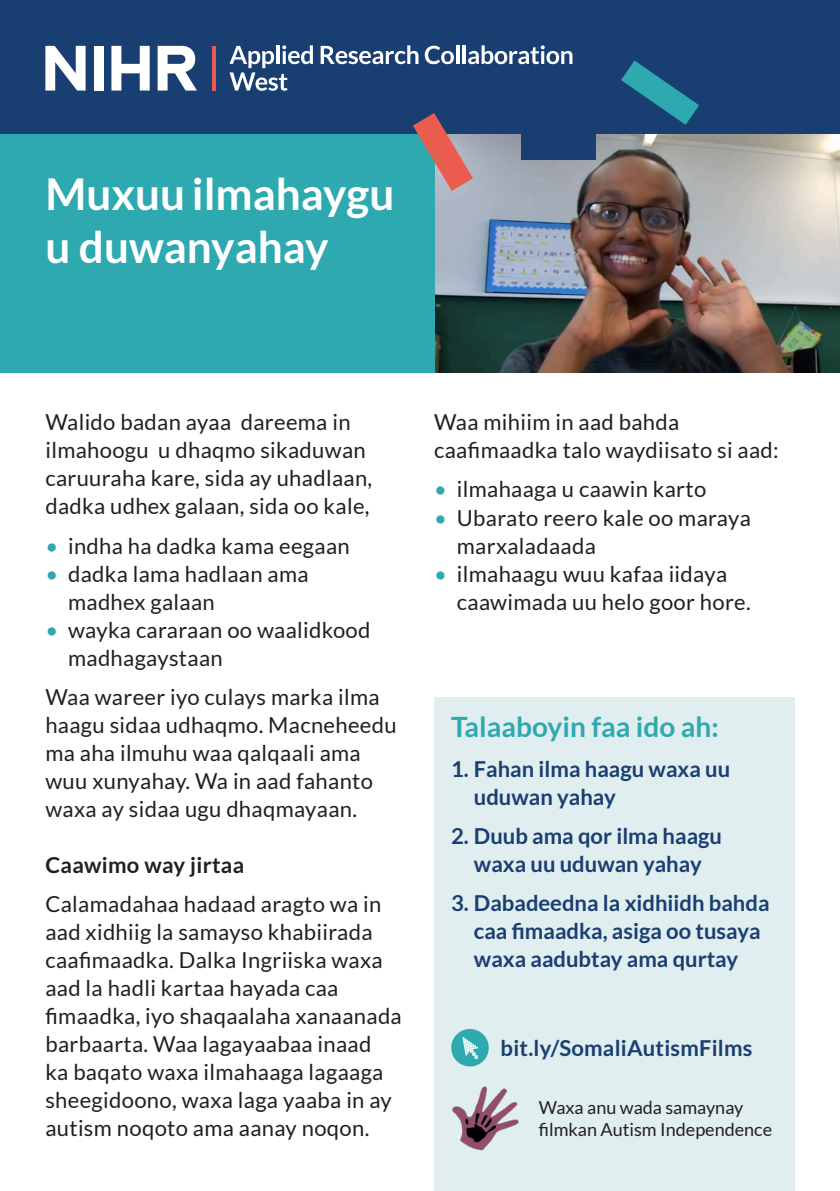
<style>
.page{position:relative;width:840px;height:1191px;background:#fff}
.page>*{position:absolute;margin:0;border:0;box-sizing:border-box;transform-origin:0 0}
.t1{font:700 44px/52.8px "Lato";color:#fff}
.t2{font:700 28px "Lato";color:#2ea9b0}
.Body_Text{font:22px/28px "Lato";letter-spacing:.015em;color:#231f20}
.Bullet{font:22px/28px "Lato";letter-spacing:.015em;color:#231f20}
.Top_Tip_Bullet{font:700 22px/28px "Lato";color:#193e72}
.Bold_Heading{font:700 22px "Lato";letter-spacing:.015em;color:#231f20}
.Top_Tip_Bullet-2{font:18px/22.4px "Lato";color:#231f20}
.s1{color:#2ea9b0}
</style>
<div class="page">
<div style="left:0;top:0;width:839px;height:146px;background:#193e72"></div>
<img style="left:434px;top:135px;width:405px;height:238px">
<div style="left:0;top:135px;width:434px;height:238px;background:#2ea9b0"></div>
<svg style="left:320px;top:45px;width:98px;height:19px"></svg>
<svg style="left:424px;top:46px;width:29px;height:18px"></svg>
<hr style="left:456px;top:45px;width:3px;height:19px;background:#fff">
<hr style="left:462px;top:45px;width:3px;height:19px;background:#fff">
<svg style="left:468px;top:45px;width:104px;height:19px"></svg>
<svg style="left:229px;top:45px;width:84px;height:46px"></svg>
<svg style="left:45px;top:46px;width:40px;height:45px"></svg>
<div style="left:93px;top:46px;width:10px;height:45px;background:#fff"></div>
<svg style="left:111px;top:46px;width:39px;height:45px"></svg>
<svg style="left:157px;top:46px;width:40px;height:45px"></svg>
<svg style="left:212px;top:46px;width:3px;height:44px"></svg>
<div style="left:521px;top:125px;width:74px;height:34px;background:#193e72"></div>
<svg style="left:621px;top:60px;width:77px;height:65px"></svg>
<svg style="left:412px;top:113px;width:61px;height:78px"></svg>
<div style="left:434px;top:697px;width:360px;height:494px;background:#e1eef0"></div>
<div style="left:451px;top:1029px;width:37px;height:37px;background:#2ea9b0;border-radius:50%"></div>
<svg style="left:462px;top:1037px;width:16px;height:22px"></svg>
<img style="left:452px;top:1086px;width:67px;height:65px">
<p class="t1" style="left:45px;top:167px;width:350px">Muxuu ilmahaygu u duwanyahay</p>
<p class="Body_Text" style="left:45px;top:408px;width:328px">Walido badan ayaa dareema in ilmahoogu u dhaqmo sikaduwan caruuraha kare, sida ay uhadlaan, dadka udhex galaan, sida oo kale,</p>
<p class="Bullet" style="left:45px;top:531px;width:306px"><span class="s1">•</span> indha ha dadka kama eegaan</p>
<p class="Bullet" style="left:68px;top:559px;width:242px;text-indent:-23px"><span class="s1">•</span> dadka lama hadlaan ama madhex galaan</p>
<p class="Bullet" style="left:68px;top:615px;width:304px;text-indent:-23px"><span class="s1">•</span> wayka cararaan oo waalidkood madhagaystaan</p>
<p class="Body_Text" style="left:45px;top:683px;width:352px">Waa wareer iyo culays marka ilma haagu sidaa udhaqmo. Macneheedu ma aha ilmuhu waa qalqaali ama wuu xunyahay. Wa in aad fahanto waxa ay sidaa ugu dhaqmayaan.</p>
<p class="Bold_Heading" style="left:45px;top:852px;width:200px">Caawimo way jirtaa</p>
<p class="Body_Text" style="left:45px;top:890px;width:358px">Calamadahaa hadaad aragto wa in aad xidhiig la samayso khabiirada caafimaadka. Dalka Ingriiska waxa aad la hadli kartaa hayada caa fimaadka, iyo shaqaalaha xanaanada barbaarta. Waa lagayaabaa inaad<br>ka baqato waxa ilmahaaga lagaaga sheegidoono, waxa laga yaaba in ay autism noqoto ama aanay noqon.</p>
<p class="Body_Text" style="left:434px;top:408px;width:346px">Waa mihiim in aad bahda caafimaadka talo waydiisato si aad:</p>
<p class="Bullet" style="left:434px;top:475px;width:273px"><span class="s1">•</span> ilmahaaga u caawin karto</p>
<p class="Bullet" style="left:456px;top:503px;width:295px;text-indent:-23px"><span class="s1">•</span> Ubarato reero kale oo maraya marxaladaada</p>
<p class="Bullet" style="left:456px;top:559px;width:295px;text-indent:-23px"><span class="s1">•</span> ilmahaagu wuu kafaa iidaya caawimada uu helo goor hore.</p>
<p class="t2" style="left:451px;top:711px;width:269px">Talaaboyin faa ido ah:</p>
<p class="Top_Tip_Bullet" style="left:473px;top:754px;width:258px;text-indent:-23px">1. Fahan ilma haagu waxa uu uduwan yahay</p>
<p class="Top_Tip_Bullet" style="left:451px;top:821px;width:272px;text-align:center">2. Duub ama qor ilma haagu waxa uu uduwan yahay</p>
<p class="Top_Tip_Bullet" style="left:473px;top:889px;width:297px;text-indent:-23px">3. Dabadeedna la xidhiidh bahda caa fimaadka, asiga oo tusaya waxa aadubtay ama qurtay</p>
<p class="Top_Tip_Bullet" style="left:500px;top:1033px;width:253px">bit.ly/SomaliAutismFilms</p>
<p class="Top_Tip_Bullet-2" style="left:538px;top:1096px;width:235px">Waxa anu wada samaynay filmkan Autism Independence</p>
</div>
